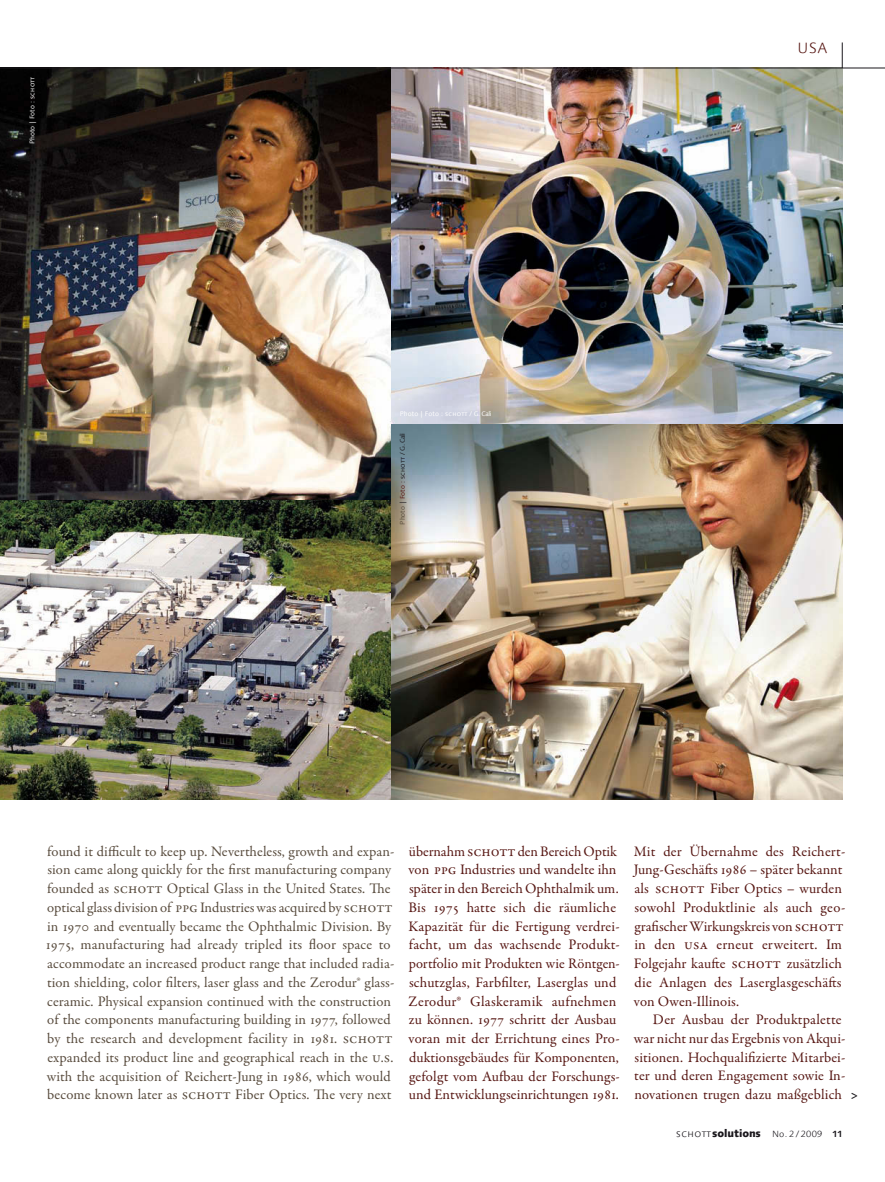
<style>
.page{position:relative;width:885px;height:1182px;background:#fff}
.page>*{position:absolute;margin:0;border:0;box-sizing:border-box;transform-origin:0 0}
.t1{font:300 15px "Linotype Syntax Com";color:#571713}
.t2{font:14.7px/18.8px "Garamond Premr Pro";letter-spacing:.005em;color:#571713}
.t3{font:14.7px/18.8px "Garamond Premr Pro";letter-spacing:.005em;color:#584b3d}
.t4{font:12px "Linotype Syntax Com";color:#1a171c}
.t5{font:800 10.5px "Linotype Syntax Com";letter-spacing:-.01em;color:#1a171c}
.t6{font:6.75px "Linotype Syntax Com";letter-spacing:.01em;color:#fff}
.t7{font:6.75px "Linotype Syntax Com";letter-spacing:.01em;color:#1a171c}
.s1{color:#584b3d}
.s2{color:#571713}
.s3{font-family:"Garamond Premr Pro Capt"}
.s4{font-weight:300}
.s5{font-weight:300;font-size:9px}
.s6{font-weight:700;font-size:9px}
</style>
<div class="page">
<img style="left:0;top:499px;width:391px;height:300px">
<img style="left:0;top:69px;width:391px;height:430px">
<img style="left:391px;top:69px;width:451px;height:355px">
<img style="left:391px;top:424px;width:451px;height:375px">
<hr style="left:0;top:68px;width:884px;height:1px;background:#1a171c">
<svg style="left:841px;top:42px;width:1px;height:26px"></svg>
<p class="t6" style="left:28px;top:144px;width:69px;rotate:-90deg">Photo | Foto : schott</p>
<p class="t6" style="left:400px;top:409px;width:93px">Photo | Foto : schott / G. Cali</p>
<p class="t7" style="left:398px;top:525px;width:93px;rotate:-90deg"><span class="s1">Photo</span> | <span class="s2">Foto</span> : schott / G. Cali</p>
<p class="t1" style="left:797px;top:39px;width:32px">USA</p>
<p class="t3" style="left:46px;top:842px;width:350px">found it difficult to keep up. Nevertheless, growth and expan&shy;sion came along quickly for the first manufacturing company founded as schott Optical Glass in the United States. The optical glass division of ppg Industries was acquired by schott in 1970 and eventually became the Ophthalmic Division. By 1975, manufacturing had already tripled its floor space to accommodate an increased product range that included radia&shy;tion shielding, color filters, laser glass and the Zerodur® glass&shy;ceramic. Physical expansion continued with the construction of the components manufacturing building in 1977, followed by the research and development facility in 1981. schott expanded its product line and geographical reach in the u.s. with the acquisition of Reichert-Jung in 1986, which would become known later as schott Fiber Optics. The very next</p>
<p class="t2" style="left:408px;top:842px;width:213px">übernahm schott den Bereich Optik von ppg Industries und wandelte ihn später in den Bereich Ophthalmik um.<br>Bis 1975 hatte sich die räumliche Kapazität für die Fertigung verdrei&shy;facht, um das wachsende Produkt&shy;portfolio mit Produkten wie Röntgen&shy;schutzglas, Farbfilter, Laserglas und Zerodur<span class="s3">®</span> Glaskeramik aufnehmen zu können. 1977 schritt der Ausbau voran mit der Errichtung eines Pro&shy;duktionsgebäudes für Komponenten, gefolgt vom Aufbau der Forschungs&shy;und Entwicklungseinrichtungen 1981.</p>
<p class="t2" style="left:633px;top:842px;width:213px">Mit der Übernahme des Reichert-Jung-Geschäfts 1986 – später bekannt als schott Fiber Optics – wurden sowohl Produktlinie als auch geo&shy;grafischer Wirkungskreis von schott in den usa erneut erweitert. Im Folgejahr kaufte schott zusätzlich die Anlagen des Laserglasgeschäfts von Owen-Illinois.</p>
<p class="t2" style="left:633px;top:1011px;width:213px;text-indent:19px">Der Ausbau der Produktpalette war nicht nur das Ergebnis von Akqui&shy;sitionen. Hochqualifizierte Mitarbei&shy;ter und deren Engagement sowie In&shy;novationen trugen dazu maßgeblich</p>
<p class="t4" style="left:850px;top:1088px;width:9px">&gt;</p>
<p class="t5" style="left:676px;top:1126px;width:168px"><span class="s4">schott</span>solutions <span class="s5">No. 2/ 2009</span> <span class="s6">11</span></p>
</div>
